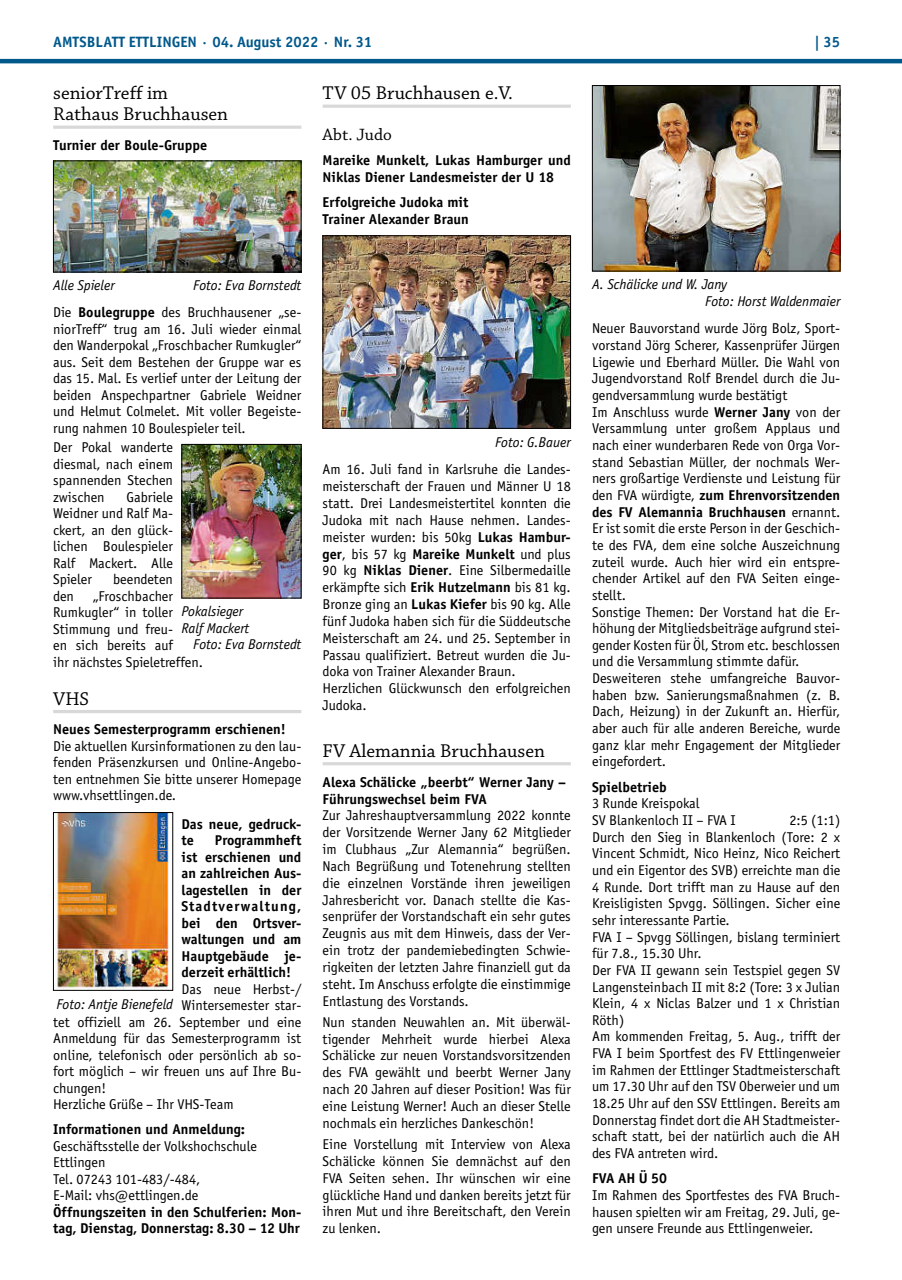
<style>
.page{position:relative;width:902px;height:1280px;background:#fff}
.page>*{position:absolute;margin:0;border:0;box-sizing:border-box;transform-origin:0 0}
.t1{font:19.5px/21px "Chaparral Pro";color:#000}
.t2{font:17.25px "Chaparral Pro";color:#000}
.t3{font:700 15px "Officina Sans";color:#00588b}
.t4{font:14.25px/16.6px "Officina Sans";color:#000;text-align:justify}
.t5{font:700 14.25px/16.5px "Officina Sans";color:#000}
.t6{font:italic 14.25px/16.6px "Officina Sans";color:#000}
.s1{font-style:italic}
.s2{font-weight:700}
</style>
<div class="page">
<hr style="left:0;top:59px;width:901px;height:4px;background:#00588b">
<hr style="left:53px;top:126px;width:248px;height:3px;background:#d8d8d9">
<hr style="left:53px;top:710px;width:248px;height:3px;background:#d8d8d9">
<img style="left:55px;top:163px;width:244px;height:107px">
<div style="left:53px;top:161px;width:248px;height:111px;border:1px solid #000"></div>
<img style="left:183px;top:446px;width:116px;height:150px">
<div style="left:181px;top:444px;width:120px;height:154px;border:1px solid #000"></div>
<img style="left:55px;top:814px;width:114px;height:175px">
<div style="left:53px;top:812px;width:120px;height:179px;border:1px solid #000"></div>
<hr style="left:322px;top:105px;width:248px;height:3px;background:#d8d8d9">
<hr style="left:322px;top:762px;width:248px;height:3px;background:#d8d8d9">
<img style="left:324px;top:237px;width:244px;height:190px">
<div style="left:322px;top:235px;width:248px;height:194px;border:1px solid #000"></div>
<img style="left:594px;top:87px;width:244px;height:182px">
<div style="left:592px;top:85px;width:248px;height:186px;border:1px solid #000"></div>
<p class="t3" style="left:53px;top:32px;width:320px">AMTSBLATT ETTLINGEN · 04. August 2022 · Nr. 31</p>
<p class="t3" style="left:814px;top:32px;width:28px">| 35</p>
<h1 class="t1" style="left:53px;top:84px;width:176px">seniorTreff im<br>Rathaus Bruchhausen</h1>
<p class="t5" style="left:53px;top:136px;width:156px">Turnier der Boule-Gruppe</p>
<h1 class="t1" style="left:322px;top:84px;width:192px">TV 05 Bruchhausen e.V.</h1>
<p class="t2" style="left:322px;top:125px;width:71px">Abt. Judo</p>
<p class="t5" style="left:322px;top:152px;width:250px">Mareike Munkelt, Lukas Hamburger und<br>Niklas Diener Landesmeister der U 18</p>
<p class="t5" style="left:322px;top:194px;width:148px">Erfolgreiche Judoka mit<br>Trainer Alexander Braun</p>
<p class="t6" style="left:53px;top:277px;width:63px">Alle Spieler</p>
<p class="t4" style="left:53px;top:272px;width:250px;line-height:27.2px;text-align:right"><span class="s1">Foto: Eva Bornstedt<br></span>Die <span class="s2">Boulegruppe</span> des Bruchhausener „se-</p>
<p class="t4" style="left:53px;top:321px;width:250px">niorTreff“ trug am 16. Juli wieder einmal den Wanderpokal „Froschbacher Rumkugler“ aus. Seit dem Bestehen der Gruppe war es das 15. Mal. Es verlief unter der Leitung der beiden Anspechpartner Gabriele Weidner und Helmut Colmelet. Mit voller Begeiste&shy;rung nahmen 10 Boulespieler teil.</p>
<p class="t4" style="left:53px;top:439px;width:121px">Der Pokal wanderte diesmal, nach einem spannenden Stechen zwischen</p>
<p class="t4" style="left:53px;top:489px;width:121px;text-indent:73px">Gabriele Weidner und Ralf Ma&shy;ckert, an den glück&shy;lichen Boulespieler Ralf Mackert. Alle Spieler</p>
<p class="t4" style="left:113px;top:571px;width:61px">beendeten</p>
<p class="t4" style="left:53px;top:588px;width:151px;text-align:left;text-indent:40px">„Froschbacher<br>Rumkugler“ in toller<br>Stimmung und freu-<br>en sich bereits auf<br>ihr nächstes Spieletreffen.</p>
<h1 class="t1" style="left:53px;top:689px;width:38px">VHS</h1>
<p class="t5" style="left:53px;top:721px;width:234px">Neues Semesterprogramm erschienen!</p>
<p class="t4" style="left:53px;top:737px;width:250px">Die aktuellen Kursinformationen zu den lau&shy;fenden Präsenzkursen und Online-Angebo&shy;ten entnehmen Sie bitte unserer Homepage www.vhsettlingen.de.</p>
<p class="t4" style="left:53px;top:588px;width:22px">den</p>
<p class="t6" style="left:181px;top:603px;width:63px">Pokalsieger</p>
<p class="t6" style="left:181px;top:620px;width:69px">Ralf Mackert</p>
<p class="t6" style="left:193px;top:636px;width:110px">Foto: Eva Bornstedt</p>
<p class="t5" style="left:181px;top:815px;width:121px">Das neue, gedruck&shy;te</p>
<p class="t5" style="left:181px;top:832px;width:121px;text-align:justify;text-indent:33px">Programmheft ist erschienen und an zahlreichen Aus&shy;lagestellen in der Stadtverwaltung, bei den Ortsver&shy;waltungen und am Hauptgebäude je&shy;derzeit erhältlich!</p>
<p class="t4" style="left:181px;top:980px;width:121px">Das neue Herbst-/</p>
<p class="t4" style="left:181px;top:997px;width:121px">Wintersemester star-</p>
<p class="t4" style="left:53px;top:1013px;width:249px">tet offiziell am 26. September und eine</p>
<p class="t4" style="left:53px;top:1030px;width:250px">Anmeldung für das Semesterprogramm ist</p>
<p class="t4" style="left:53px;top:1046px;width:250px">online, telefonisch oder persönlich ab so-</p>
<p class="t4" style="left:53px;top:1063px;width:250px">fort möglich – wir freuen uns auf Ihre Bu-</p>
<p class="t4" style="left:53px;top:1079px;width:55px">chungen!</p>
<p class="t4" style="left:53px;top:1096px;width:182px">Herzliche Grüße – Ihr VHS-Team</p>
<p class="t5" style="left:53px;top:1121px;width:193px">Informationen und Anmeldung:</p>
<p class="t4" style="left:53px;top:1138px;width:205px;text-align:left">Geschäftsstelle der Volkshochschule<br>Ettlingen<br>Tel. 07243 101-483/-484,<br>E-Mail: vhs@ettlingen.de</p>
<p class="t5" style="left:53px;top:1203px;width:250px">Öffnungszeiten in den Schulferien: Mon&shy;tag, Dienstag, Donnerstag: 8.30 – 12 Uhr</p>
<p class="t6" style="left:56px;top:995px;width:118px">Foto: Antje Bienefeld</p>
<p class="t6" style="left:495px;top:434px;width:77px">Foto: G.Bauer</p>
<p class="t4" style="left:322px;top:461px;width:250px;text-align:left">Am 16. Juli fand in Karlsruhe die Landes&shy;meisterschaft der Frauen und Männer U 18 statt. Drei Landesmeistertitel konnten die Judoka mit nach Hause nehmen. Landes&shy;meister wurden: bis 50kg <span class="s2">Lukas Hambur&shy;ger</span>, bis 57 kg <span class="s2">Mareike Munkelt</span> und plus 90 kg <span class="s2">Niklas Diener</span>. Eine Silbermedaille erkämpfte sich <span class="s2">Erik Hutzelmann</span> bis 81 kg.<br>Bronze ging an <span class="s2">Lukas Kiefer</span> bis 90 kg. Alle fünf Judoka haben sich für die Süddeutsche Meisterschaft am 24. und 25. September in Passau qualifiziert. Betreut wurden die Ju&shy;doka von Trainer Alexander Braun.<br>Herzlichen Glückwunsch den erfolgreichen Judoka.</p>
<h1 class="t1" style="left:322px;top:741px;width:224px">FV Alemannia Bruchhausen</h1>
<p class="t5" style="left:322px;top:773px;width:245px">Alexa Schälicke „beerbt“ Werner Jany –<br>Führungswechsel beim FVA</p>
<p class="t4" style="left:322px;top:807px;width:250px">Zur Jahreshauptversammlung 2022 konnte der Vorsitzende Werner Jany 62 Mitglieder im Clubhaus „Zur Alemannia“ begrüßen.<br>Nach Begrüßung und Totenehrung stellten die einzelnen Vorstände ihren jeweiligen Jahresbericht vor. Danach stellte die Kas&shy;senprüfer der Vorstandschaft ein sehr gutes Zeugnis aus mit dem Hinweis, dass der Ver&shy;ein trotz der pandemiebedingten Schwie&shy;rigkeiten der letzten Jahre finanziell gut da steht. Im Anschuss erfolgte die einstimmige Entlastung des Vorstands.</p>
<p class="t4" style="left:322px;top:1013px;width:250px">Nun standen Neuwahlen an. Mit überwäl&shy;tigender Mehrheit wurde hierbei Alexa Schälicke zur neuen Vorstandsvorsitzenden des FVA gewählt und beerbt Werner Jany nach 20 Jahren auf dieser Position! Was für eine Leistung Werner! Auch an dieser Stelle nochmals ein herzliches Dankeschön!</p>
<p class="t4" style="left:322px;top:1136px;width:250px">Eine Vorstellung mit Interview von Alexa Schälicke können Sie demnächst auf den FVA Seiten sehen. Ihr wünschen wir eine glückliche Hand und danken bereits jetzt für ihren Mut und ihre Bereitschaft, den Verein zu lenken.</p>
<p class="t6" style="left:705px;top:276px;width:136px;text-indent:-113px">A. Schälicke und W. Jany<br>Foto: Horst Waldenmaier</p>
<p class="t4" style="left:592px;top:320px;width:250px;text-align:left">Neuer Bauvorstand wurde Jörg Bolz, Sport&shy;vorstand Jörg Scherer, Kassenprüfer Jürgen Ligewie und Eberhard Müller. Die Wahl von Jugendvorstand Rolf Brendel durch die Ju&shy;gendversammlung wurde bestätigt<br>Im Anschluss wurde <span class="s2">Werner Jany</span> von der Versammlung unter großem Applaus und nach einer wunderbaren Rede von Orga Vor&shy;stand Sebastian Müller, der nochmals Wer&shy;ners großartige Verdienste und Leistung für den FVA würdigte, <span class="s2">zum Ehrenvorsitzenden des FV Alemannia Bruchhausen</span> ernannt.<br>Er ist somit die erste Person in der Geschich&shy;te des FVA, dem eine solche Auszeichnung zuteil wurde. Auch hier wird ein entspre&shy;chender Artikel auf den FVA Seiten einge&shy;stellt.<br>Sonstige Themen: Der Vorstand hat die Er&shy;höhung der Mitgliedsbeiträge aufgrund stei&shy;gender Kosten für Öl, Strom etc. beschlossen und die Versammlung stimmte dafür.<br>Desweiteren stehe umfangreiche Bauvor&shy;haben bzw. Sanierungsmaßnahmen (z. B.<br>Dach, Heizung) in der Zukunft an. Hierfür, aber auch für alle anderen Bereiche, wurde ganz klar mehr Engagement der Mitglieder eingefordert.</p>
<p class="t5" style="left:592px;top:778px;width:76px">Spielbetrieb</p>
<p class="t4" style="left:592px;top:795px;width:145px">3 Runde Kreispokal<br>SV Blankenloch II – FVA I</p>
<p class="t4" style="left:592px;top:812px;width:250px;text-align:left;text-indent:197px">2:5 (1:1)<br>Durch den Sieg in Blankenloch (Tore: 2 x Vincent Schmidt, Nico Heinz, Nico Reichert und ein Eigentor des SVB) erreichte man die 4 Runde. Dort trifft man zu Hause auf den Kreisligisten Spvgg. Söllingen. Sicher eine sehr interessante Partie.<br>FVA I – Spvgg Söllingen, bislang terminiert für 7.8., 15.30 Uhr.<br>Der FVA II gewann sein Testspiel gegen SV Langensteinbach II mit 8:2 (Tore: 3 x Julian Klein, 4 x Niclas Balzer und 1 x Christian Röth)<br>Am kommenden Freitag, 5. Aug., trifft der FVA I beim Sportfest des FV Ettlingenweier im Rahmen der Ettlinger Stadtmeisterschaft um 17.30 Uhr auf den TSV Oberweier und um 18.25 Uhr auf den SSV Ettlingen. Bereits am Donnerstag findet dort die AH Stadtmeister&shy;schaft statt, bei der natürlich auch die AH des FVA antreten wird.</p>
<p class="t5" style="left:592px;top:1170px;width:76px">FVA AH Ü 50</p>
<p class="t4" style="left:592px;top:1187px;width:250px">Im Rahmen des Sportfestes des FVA Bruch&shy;hausen spielten wir am Freitag, 29. Juli, ge&shy;gen unsere Freunde aus Ettlingenweier.</p>
</div>
